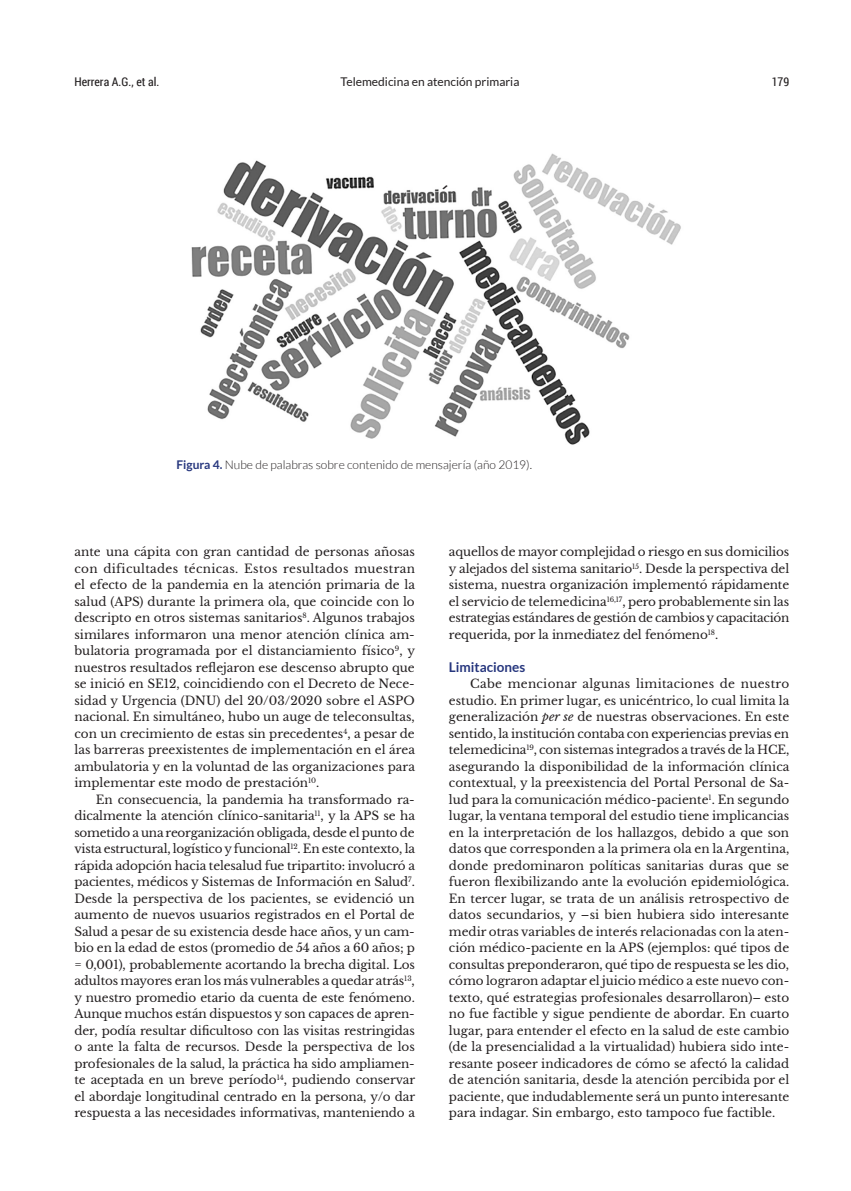
<style>
.page{position:relative;width:851px;height:1191px;background:#fff}
.page>*{position:absolute;margin:0;border:0;box-sizing:border-box;transform-origin:0 0}
.punteo{font:21px "Caecilia LT Std";color:#231f20}
.subt1{font:700 13.5px "Lato";color:#27377e}
.texto1{font:12px/16.5px "Libre Baskerville";letter-spacing:-.01em;color:#231f20;text-align:justify}
.epigrafe{font:300 12px "Lato";color:#231f20}
.t1{font:12px "Lato";color:#231f20}
.t2{font:12px "Roboto Condensed";color:#231f20}
.s1{font-weight:700;color:#27377e}
.s2{font-style:italic}
</style>
<div class="page">
<img style="left:191px;top:153px;width:490px;height:292px">
<p class="t2" style="left:74px;top:74px;width:86px">Herrera A.G., et al.</p>
<p class="t1" style="left:340px;top:75px;width:180px">Telemedicina en atención primaria</p>
<p class="t2" style="left:771px;top:74px;width:19px">179</p>
<p class="punteo" style="left:441px;top:183px;width:8px">´</p>
<p class="epigrafe" style="left:176px;top:458px;width:357px"><span class="s1">Figura 4.</span> Nube de palabras sobre contenido de mensajería (año 2019).</p>
<p class="texto1" style="left:74px;top:543px;width:342px">ante una cápita con gran cantidad de personas añosas con dificultades técnicas. Estos resultados muestran el efecto de la pandemia en la atención primaria de la salud (APS) durante la primera ola, que coincide con lo descripto en otros sistemas sanitarios<sup>8</sup>. Algunos trabajos similares informaron una menor atención clínica am&shy;bulatoria programada por el distanciamiento físico<sup>9</sup>, y nuestros resultados reflejaron ese descenso abrupto que se inició en SE12, coincidiendo con el Decreto de Nece&shy;sidad y Urgencia (DNU) del 20/03/2020 sobre el ASPO nacional. En simultáneo, hubo un auge de teleconsultas, con un crecimiento de estas sin precedentes<sup>4</sup>, a pesar de las barreras preexistentes de implementación en el área ambulatoria y en la voluntad de las organizaciones para implementar este modo de prestación<sup>10</sup>.</p>
<p class="texto1" style="left:74px;top:791px;width:342px;text-indent:21px">En consecuencia, la pandemia ha transformado ra&shy;dicalmente la atención clínico-sanitaria<sup>11</sup>, y la APS se ha sometido a una reorganización obligada, desde el punto de vista estructural, logístico y funcional<sup>12</sup>. En este contexto, la rápida adopción hacia telesalud fue tripartito: involucró a pacientes, médicos y Sistemas de Información en Salud<sup>7</sup>.<br>Desde la perspectiva de los pacientes, se evidenció un aumento de nuevos usuarios registrados en el Portal de Salud a pesar de su existencia desde hace años, y un cam&shy;bio en la edad de estos (promedio de 54 años a 60 años; p = 0,001), probablemente acortando la brecha digital. Los adultos mayores eran los más vulnerables a quedar atrás<sup>13</sup>, y nuestro promedio etario da cuenta de este fenómeno.<br>Aunque muchos están dispuestos y son capaces de apren&shy;der, podía resultar dificultoso con las visitas restringidas o ante la falta de recursos. Desde la perspectiva de los profesionales de la salud, la práctica ha sido ampliamen&shy;te aceptada en un breve período<sup>14</sup>, pudiendo conservar el abordaje longitudinal centrado en la persona, y/o dar respuesta a las necesidades informativas, manteniendo a</p>
<p class="texto1" style="left:449px;top:543px;width:342px">aquellos de mayor complejidad o riesgo en sus domicilios y alejados del sistema sanitario<sup>15</sup>. Desde la perspectiva del sistema, nuestra organización implementó rápidamente el servicio de telemedicina<sup>16,17</sup>, pero probablemente sin las estrategias estándares de gestión de cambios y capacitación requerida, por la inmediatez del fenómeno<sup>18</sup>.</p>
<p class="subt1" style="left:449px;top:659px;width:78px">Limitaciones</p>
<p class="texto1" style="left:449px;top:675px;width:342px;text-indent:21px">Cabe mencionar algunas limitaciones de nuestro estudio. En primer lugar, es unicéntrico, lo cual limita la generalización <span class="s2">per se</span> de nuestras observaciones. En este sentido, la institución contaba con experiencias previas en telemedicina<sup>19</sup>, con sistemas integrados a travé s de la HCE, asegurando la disponibilidad de la información clínica contextual, y la preexistencia del Portal Personal de Sa&shy;lud para la comunicación médico-paciente<sup>1</sup>. En segundo lugar, la ventana temporal del estudio tiene implicancias en la interpretación de los hallazgos, debido a que son datos que corresponden a la primera ola en la Argentina, donde predominaron políticas sanitarias duras que se fueron flexibilizando ante la evolución epidemiológica.<br>En tercer lugar, se trata de un análisis retrospectivo de datos secundarios, y –si bien hubiera sido interesante medir otras variables de interés relacionadas con la aten&shy;ción médico-paciente en la APS (ejemplos: qué tipos de consultas preponderaron, qué tipo de respuesta se les dio, cómo lograron adaptar el juicio médico a este nuevo con&shy;texto, qué estrategias profesionales desarrollaron)– esto no fue factible y sigue pendiente de abordar. En cuarto lugar, para entender el efecto en la salud de este cambio (de la presencialidad a la virtualidad) hubiera sido inte&shy;resante poseer indicadores de cómo se afectó la calidad de atención sanitaria, desde la atención percibida por el paciente, que indudablemente será un punto interesante para indagar. Sin embargo, esto tampoco fue factible.</p>
</div>
